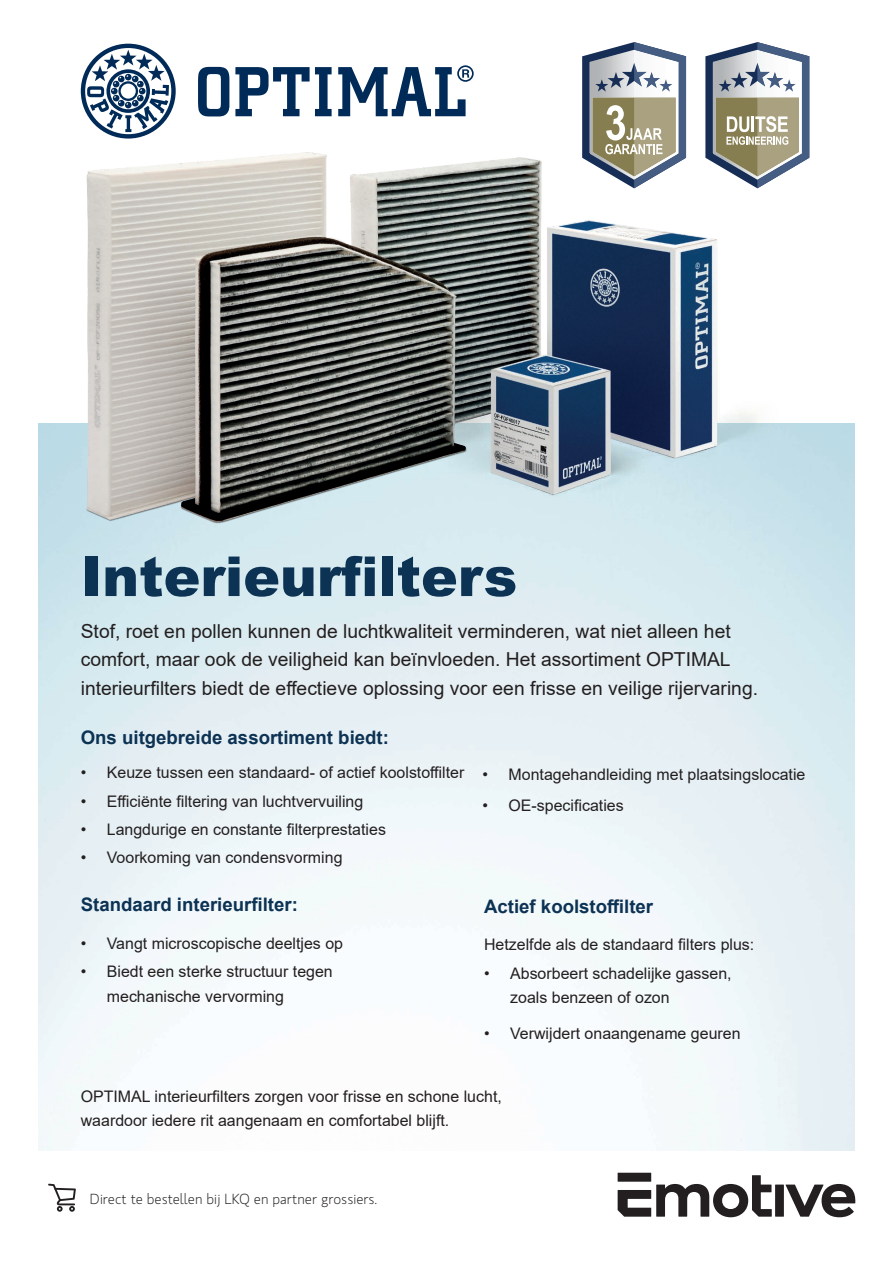
<style>
.page{position:relative;width:893px;height:1263px;background:#fff}
.page>*{position:absolute;margin:0;border:0;box-sizing:border-box;transform-origin:0 0}
.t1{font:900 55.2px "Arial";color:#0c3254}
.t2{font:19.2px/29px "Arial";color:#231f20}
.t3{font:700 18.6px "Arial";color:#0c3254}
.t4{font:15.9px/24px "Arial";color:#231f20}
.t5{font:300 14.55px "Gloriola Std";color:#231f20}
</style>
<div class="page">
<svg style="left:48px;top:1183px;width:28px;height:29px"></svg>
<svg style="left:618px;top:1173px;width:237px;height:44px"></svg>
<img style="left:38px;top:74px;width:751px;height:505px">
<svg style="left:198px;top:67px;width:31px;height:49px"></svg>
<svg style="left:235px;top:67px;width:97px;height:49px"></svg>
<svg style="left:338px;top:65px;width:136px;height:51px"></svg>
<svg style="left:81px;top:44px;width:95px;height:95px"></svg>
<svg style="left:579px;top:42px;width:110px;height:150px"></svg>
<svg style="left:703px;top:42px;width:107px;height:150px"></svg>
<h1 class="t1" style="left:81px;top:536px;width:438px">Interieurfilters</h1>
<p class="t2" style="left:81px;top:616px;width:679px">Stof, roet en pollen kunnen de luchtkwaliteit verminderen, wat niet alleen het comfort, maar ook de veiligheid kan beïnvloeden. Het assortiment OPTIMAL interieurfilters biedt de effectieve oplossing voor een frisse en veilige rijervaring.</p>
<p class="t3" style="left:81px;top:724px;width:310px">Ons uitgebreide assortiment biedt:</p>
<p class="t4" style="left:81px;top:761px;width:385px">• Keuze tussen een standaard- of actief koolstoffilter</p>
<p class="t4" style="left:81px;top:789px;width:284px">• Efficiënte filtering van luchtvervuiling</p>
<p class="t4" style="left:81px;top:817px;width:307px">• Langdurige en constante filterprestaties</p>
<p class="t4" style="left:81px;top:845px;width:263px">• Voorkoming van condensvorming</p>
<p class="t3" style="left:81px;top:891px;width:219px">Standaard interieurfilter:</p>
<p class="t4" style="left:81px;top:931px;width:264px">• Vangt microscopische deeltjes op</p>
<p class="t4" style="left:107px;top:958px;width:227px;line-height:25.5px;text-indent:-26px">• Biedt een sterke structuur tegen mechanische vervorming</p>
<p class="t4" style="left:482px;top:762px;width:324px">• Montagehandleiding met plaatsingslocatie</p>
<p class="t4" style="left:482px;top:794px;width:143px">• OE-specificaties</p>
<p class="t3" style="left:484px;top:893px;width:171px">Actief koolstoffilter</p>
<p class="t4" style="left:484px;top:932px;width:272px">Hetzelfde als de standaard filters plus:</p>
<p class="t4" style="left:510px;top:961px;width:223px;text-indent:-26px">• Absorbeert schadelijke gassen, zoals benzeen of ozon</p>
<p class="t4" style="left:484px;top:1022px;width:258px">• Verwijdert onaangename geuren</p>
<p class="t4" style="left:81px;top:1084px;width:423px">OPTIMAL interieurfilters zorgen voor frisse en schone lucht, waardoor iedere rit aangenaam en comfortabel blijft.</p>
<p class="t5" style="left:90px;top:1189px;width:289px">Direct te bestellen bij LKQ en partner grossiers.</p>
</div>
